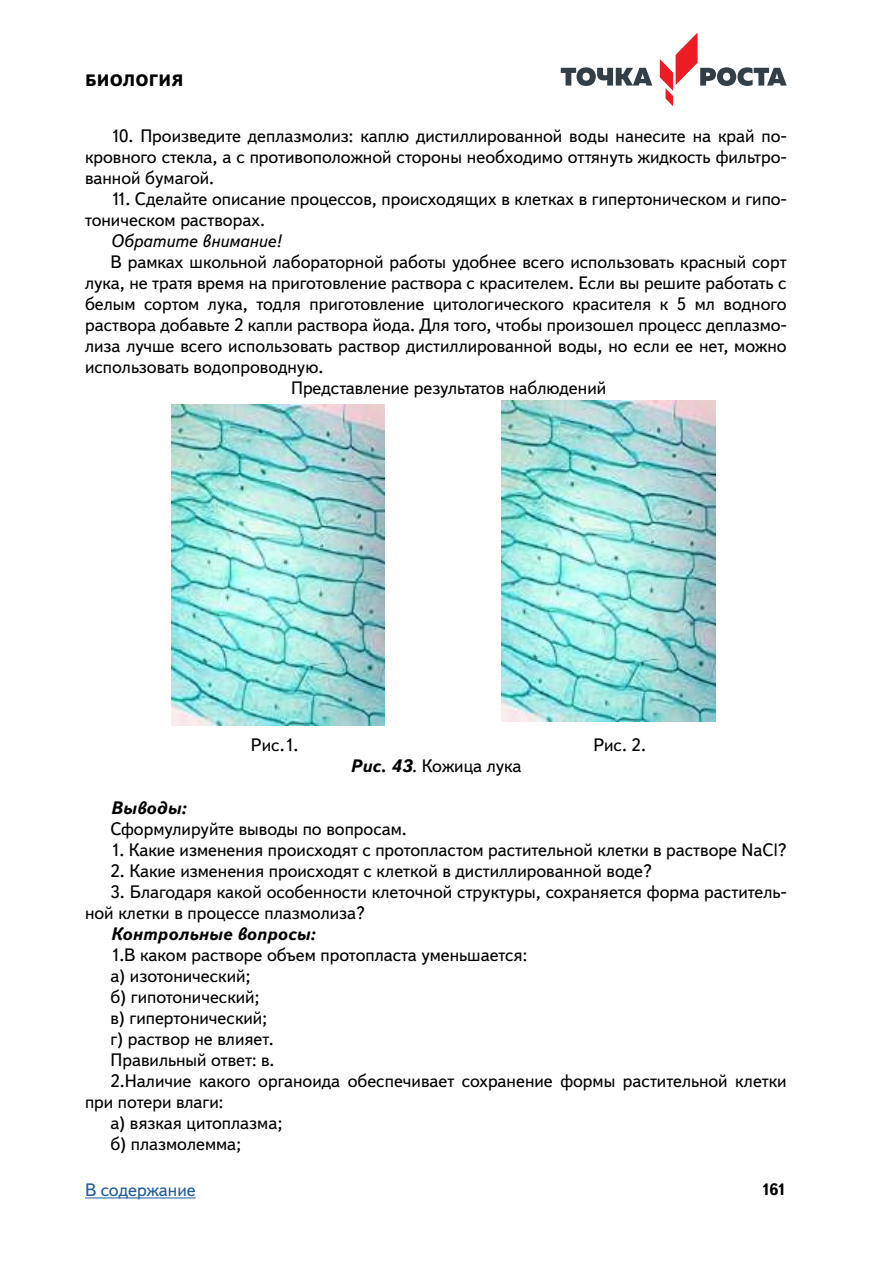
<style>
.page{position:relative;width:893px;height:1263px;background:#fff}
.page>*{position:absolute;margin:0;border:0;box-sizing:border-box;transform-origin:0 0}
.t1{font:18px/21px "Textbook New";color:#000}
.t2{font:italic 700 18px "Textbook New";color:#000}
.t3{font:italic 18px "Textbook New";color:#000}
.t4{font:18px "Textbook New";color:#205d9e}
.t5{font:800 16.5px "Textbook New";letter-spacing:.01em;color:#000}
.t6{font:700 16.5px "Textbook New";color:#000}
.s1{font-weight:700;font-style:italic}
</style>
<div class="page">
<svg style="left:561px;top:67px;width:91px;height:19px"></svg>
<svg style="left:660px;top:32px;width:127px;height:74px"></svg>
<hr style="left:85px;top:1197px;width:111px;height:1px;background:#205d9e">
<img style="left:171px;top:404px;width:214px;height:321px">
<img style="left:502px;top:401px;width:213px;height:321px">
<p class="t5" style="left:85px;top:70px;width:100px">БИОЛОГИЯ</p>
<p class="t1" style="left:85px;top:125px;width:703px;text-align:justify;text-indent:26px">10. Произведите деплазмолиз: каплю дистиллированной воды нанесите на край по&shy;кровного стекла, а с противоположной стороны необходимо оттянуть жидкость фильтро&shy;ванной бумагой.</p>
<p class="t1" style="left:85px;top:188px;width:703px;text-indent:26px">11. Сделайте описание процессов, происходящих в клетках в гипертоническом и гипо&shy;тоническом растворах.</p>
<p class="t3" style="left:111px;top:229px;width:172px">Обратите внимание!</p>
<p class="t1" style="left:111px;top:251px;width:678px">В рамках школьной лабораторной работы удобнее всего использовать красный сорт</p>
<p class="t1" style="left:85px;top:272px;width:703px">лука, не тратя время на приготовление раствора с красителем. Если вы решите работать с</p>
<p class="t1" style="left:85px;top:293px;width:703px">белым сортом лука, тодля приготовление цитологического красителя к 5 мл водного</p>
<p class="t1" style="left:85px;top:314px;width:703px">раствора добавьте 2 капли раствора йода. Для того, чтобы произошел процесс деплазмо-</p>
<p class="t1" style="left:85px;top:335px;width:703px">лиза лучше всего использовать раствор дистиллированной воды, но если ее нет, можно</p>
<p class="t1" style="left:85px;top:356px;width:240px">использовать водопроводную.</p>
<p class="t1" style="left:291px;top:377px;width:317px">Представление результатов наблюдений</p>
<p class="t1" style="left:251px;top:734px;width:49px">Рис.1.</p>
<p class="t1" style="left:593px;top:734px;width:54px">Рис. 2.</p>
<p class="t1" style="left:350px;top:755px;width:173px"><span class="s1">Рис. 43</span>. Кожица лука</p>
<p class="t2" style="left:111px;top:796px;width:77px">Выводы:</p>
<p class="t1" style="left:111px;top:818px;width:298px">Сформулируйте выводы по вопросам.</p>
<p class="t1" style="left:111px;top:839px;width:678px">1. Какие изменения происходят с протопластом растительной клетки в растворе NaCl?</p>
<p class="t1" style="left:111px;top:860px;width:543px">2. Какие изменения происходят с клеткой в дистиллированной воде?</p>
<p class="t1" style="left:85px;top:881px;width:703px;text-indent:26px">3. Благодаря какой особенности клеточной структуры, сохраняется форма раститель&shy;ной клетки в процессе плазмолиза?</p>
<p class="t2" style="left:111px;top:922px;width:206px">Контрольные вопросы:</p>
<p class="t1" style="left:111px;top:944px;width:418px">1.В каком растворе объем протопласта уменьшается:</p>
<p class="t1" style="left:111px;top:965px;width:142px">а) изотонический;</p>
<p class="t1" style="left:111px;top:986px;width:151px">б) гипотонический;</p>
<p class="t1" style="left:111px;top:1007px;width:158px">в) гипертонический;</p>
<p class="t1" style="left:111px;top:1028px;width:165px">г) раствор не влияет.</p>
<p class="t1" style="left:111px;top:1049px;width:166px">Правильный ответ: в.</p>
<p class="t1" style="left:111px;top:1070px;width:678px">2.Наличие какого органоида обеспечивает сохранение формы растительной клетки</p>
<p class="t1" style="left:85px;top:1091px;width:140px">при потери влаги:</p>
<p class="t1" style="left:111px;top:1112px;width:173px">а) вязкая цитоплазма;</p>
<p class="t1" style="left:111px;top:1133px;width:132px">б) плазмолемма;</p>
<p class="t4" style="left:85px;top:1179px;width:112px">В содержание</p>
<p class="t6" style="left:761px;top:1179px;width:27px">161</p>
</div>
